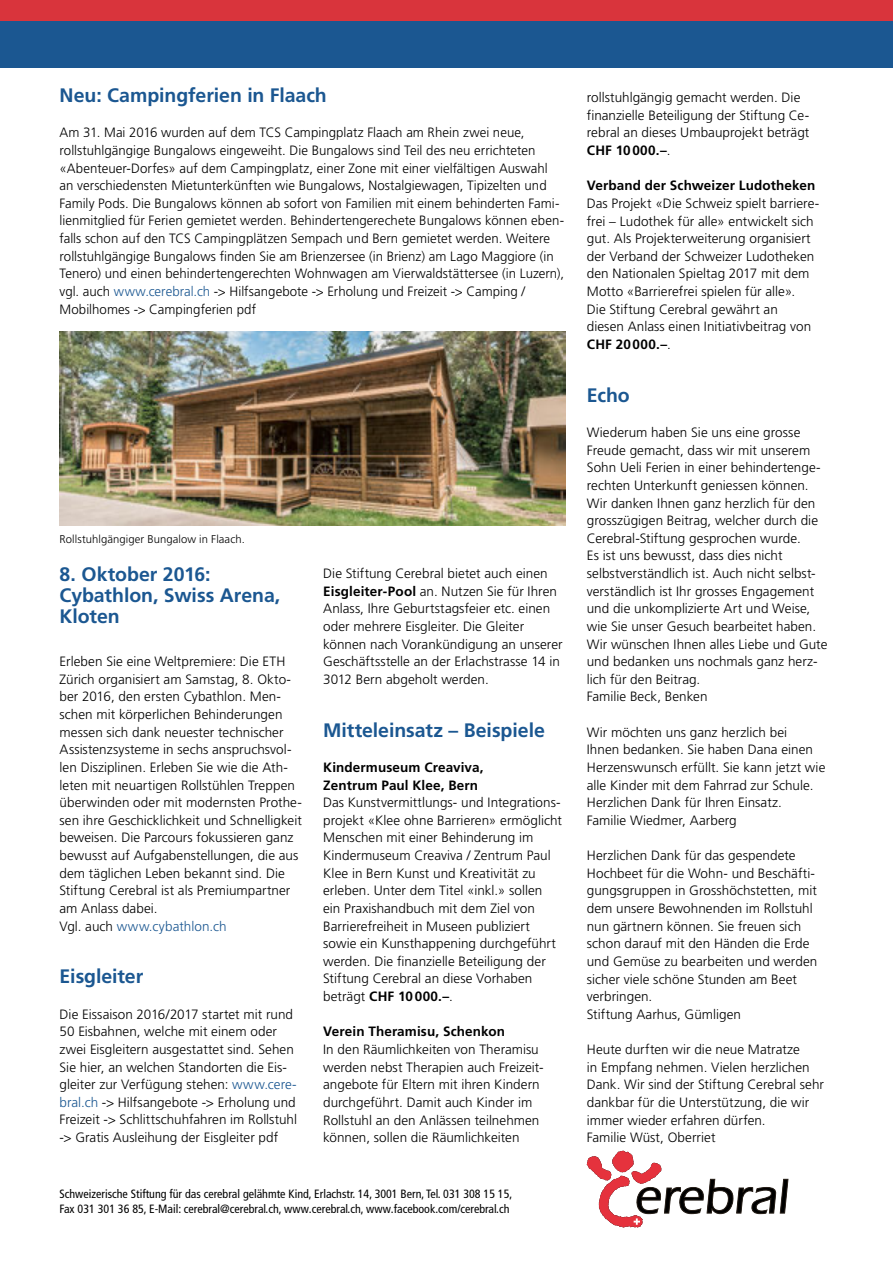
<style>
.page{position:relative;width:893px;height:1263px;background:#fff}
.page>*{position:absolute;margin:0;border:0;box-sizing:border-box;transform-origin:0 0}
.t1{font:700 19.5px/21px "Frutiger LT Std";letter-spacing:-.005em;color:#1b5791}
.t2{font:300 13.5px/17.7px "Frutiger LT Std";letter-spacing:.005em;color:#000}
.t3{font:700 13.5px/17.7px "Frutiger LT Std";letter-spacing:.01em;color:#000}
.t4{font:condensed 12px/14.4px "Frutiger LT Pro";color:#000}
.t5{font:300 11.25px "Frutiger LT Std";letter-spacing:.01em;color:#000}
.s1{color:#1b5791}
.s2{font-weight:700}
</style>
<div class="page">
<div style="left:0;top:0;width:893px;height:21px;background:#d9343c"></div>
<div style="left:0;top:21px;width:893px;height:47px;background:#1b5791"></div>
<hr style="left:0;top:68px;width:1px;height:136px;background:#1b5791">
<svg style="left:587px;top:1151px;width:201px;height:76px"></svg>
<img style="left:60px;top:331px;width:506px;height:194px">
<h1 class="t1" style="left:60px;top:85px;width:269px">Neu: Campingferien in Flaach</h1>
<p class="t2" style="left:60px;top:124px;width:506px">Am 31. Mai 2016 wurden auf dem TCS Campingplatz Flaach am Rhein zwei neue, rollstuhlgängige Bungalows eingeweiht. Die Bungalows sind Teil des neu errichteten «Abenteuer-Dorfes» auf dem Campingplatz, einer Zone mit einer vielfältigen Auswahl an verschiedensten Mietunterkünften wie Bungalows, Nostalgiewagen, Tipizelten und Family Pods. Die Bungalows können ab sofort von Familien mit einem behinderten Fami&shy;lienmitglied für Ferien gemietet werden. Behindertengerechete Bungalows können eben&shy;falls schon auf den TCS Campingplätzen Sempach und Bern gemietet werden. Weitere rollstuhlgängige Bungalows finden Sie am Brienzersee (in Brienz) am Lago Maggiore (in Tenero) und einen behindertengerechten Wohnwagen am Vierwaldstättersee (in Luzern), vgl. auch <span class="s1">www.cerebral.ch</span> -&gt; Hilfsangebote -&gt; Erholung und Freizeit -&gt; Camping / Mobilhomes -&gt; Campingferien pdf</p>
<p class="t5" style="left:60px;top:532px;width:187px">Rollstuhlgängiger Bungalow in Flaach.</p>
<h1 class="t1" style="left:60px;top:564px;width:222px">8. Oktober 2016:<br>Cybathlon, Swiss Arena,<br>Kloten</h1>
<p class="t2" style="left:60px;top:653px;width:244px">Erleben Sie eine Weltpremiere: Die ETH Zürich organisiert am Samstag, 8. Okto&shy;ber 2016, den ersten Cybathlon. Men&shy;schen mit körperlichen Behinderungen messen sich dank neuester technischer Assistenzsysteme in sechs anspruchsvol&shy;len Disziplinen. Erleben Sie wie die Ath&shy;leten mit neuartigen Rollstühlen Treppen überwinden oder mit modernsten Prothe&shy;sen ihre Geschicklichkeit und Schnelligkeit beweisen. Die Parcours fokussieren ganz bewusst auf Aufgabenstellungen, die aus dem täglichen Leben bekannt sind. Die Stiftung Cerebral ist als Premiumpartner am Anlass dabei.<br>Vgl. auch <span class="s1">www.cybathlon.ch</span></p>
<h1 class="t1" style="left:60px;top:966px;width:85px">Eisgleiter</h1>
<p class="t2" style="left:60px;top:1005px;width:239px">Die Eissaison 2016/2017 startet mit rund 50 Eisbahnen, welche mit einem oder zwei Eisgleitern ausgestattet sind. Sehen Sie hier, an welchen Standorten die Eis&shy;gleiter zur Verfügung stehen: <span class="s1">www.cere&shy;bral.ch</span> -&gt; Hilfsangebote -&gt; Erholung und Freizeit -&gt; Schlittschuhfahren im Rollstuhl -&gt; Gratis Ausleihung der Eisgleiter pdf</p>
<p class="t2" style="left:323px;top:565px;width:241px">Die Stiftung Cerebral bietet auch einen <span class="s2">Eisgleiter-Pool</span> an. Nutzen Sie für Ihren Anlass, Ihre Geburtstagsfeier etc. einen oder mehrere Eisgleiter. Die Gleiter können nach Vorankündigung an unserer Geschäftsstelle an der Erlachstrasse 14 in 3012 Bern abgeholt werden.</p>
<h1 class="t1" style="left:323px;top:719px;width:223px">Mitteleinsatz – Beispiele</h1>
<p class="t3" style="left:323px;top:758px;width:162px">Kindermuseum Creaviva,<br>Zentrum Paul Klee, Bern</p>
<p class="t2" style="left:323px;top:794px;width:240px">Das Kunstvermittlungs- und Integrations&shy;projekt «Klee ohne Barrieren» ermöglicht Menschen mit einer Behinderung im Kindermuseum Creaviva / Zentrum Paul Klee in Bern Kunst und Kreativität zu erleben. Unter dem Titel «inkl.» sollen ein Praxishandbuch mit dem Ziel von Barrierefreiheit in Museen publiziert sowie ein Kunsthappening durchgeführt werden. Die finanzielle Beteiligung der Stiftung Cerebral an diese Vorhaben beträgt <span class="s2">CHF 10000.–</span>.</p>
<p class="t3" style="left:323px;top:1023px;width:183px">Verein Theramisu, Schenkon</p>
<p class="t2" style="left:323px;top:1041px;width:222px">In den Räumlichkeiten von Theramisu werden nebst Therapien auch Freizeit&shy;angebote für Eltern mit ihren Kindern durchgeführt. Damit auch Kinder im Rollstuhl an den Anlässen teilnehmen können, sollen die Räumlichkeiten</p>
<p class="t4" style="left:60px;top:1187px;width:454px">Schweizerische Stiftung für das cerebral gelähmte Kind, Erlachstr. 14, 3001 Bern, Tel. 031 308 15 15,<br>Fax 031 301 36 85, E-Mail: cerebral@cerebral.ch, www.cerebral.ch, www.facebook.com/cerebral.ch</p>
<p class="t2" style="left:587px;top:89px;width:224px">rollstuhlgängig gemacht werden. Die finanzielle Beteiligung der Stiftung Ce&shy;rebral an dieses Umbauprojekt beträgt <span class="s2">CHF 10000.–</span>.</p>
<p class="t3" style="left:587px;top:177px;width:230px">Verband der Schweizer Ludotheken</p>
<p class="t2" style="left:587px;top:195px;width:234px">Das Projekt «Die Schweiz spielt barriere&shy;frei – Ludothek für alle» entwickelt sich gut. Als Projekterweiterung organisiert der Verband der Schweizer Ludotheken den Nationalen Spieltag 2017 mit dem Motto «Barrierefrei spielen für alle».<br>Die Stiftung Cerebral gewährt an<br>diesen Anlass einen Initiativbeitrag von <span class="s2">CHF 20000.–</span>.</p>
<h1 class="t1" style="left:587px;top:384px;width:45px">Echo</h1>
<p class="t2" style="left:587px;top:424px;width:242px">Wiederum haben Sie uns eine grosse Freude gemacht, dass wir mit unserem Sohn Ueli Ferien in einer behindertenge&shy;rechten Unterkunft geniessen können.<br>Wir danken Ihnen ganz herzlich für den grosszügigen Beitrag, welcher durch die Cerebral-Stiftung gesprochen wurde.<br>Es ist uns bewusst, dass dies nicht selbstverständlich ist. Auch nicht selbst&shy;verständlich ist Ihr grosses Engagement und die unkomplizierte Art und Weise, wie Sie unser Gesuch bearbeitet haben.<br>Wir wünschen Ihnen alles Liebe und Gute und bedanken uns nochmals ganz herz&shy;lich für den Beitrag.<br>Familie Beck, Benken</p>
<p class="t2" style="left:587px;top:723px;width:240px">Wir möchten uns ganz herzlich bei<br>Ihnen bedanken. Sie haben Dana einen Herzenswunsch erfüllt. Sie kann jetzt wie alle Kinder mit dem Fahrrad zur Schule.<br>Herzlichen Dank für Ihren Einsatz.<br>Familie Wiedmer, Aarberg</p>
<p class="t2" style="left:587px;top:847px;width:232px">Herzlichen Dank für das gespendete Hochbeet für die Wohn- und Beschäfti&shy;gungsgruppen in Grosshöchstetten, mit dem unsere Bewohnenden im Rollstuhl nun gärtnern können. Sie freuen sich schon darauf mit den Händen die Erde und Gemüse zu bearbeiten und werden sicher viele schöne Stunden am Beet verbringen.<br>Stiftung Aarhus, Gümligen</p>
<p class="t2" style="left:587px;top:1041px;width:239px">Heute durften wir die neue Matratze<br>in Empfang nehmen. Vielen herzlichen Dank. Wir sind der Stiftung Cerebral sehr dankbar für die Unterstützung, die wir immer wieder erfahren dürfen.<br>Familie Wüst, Oberriet</p>
</div>
